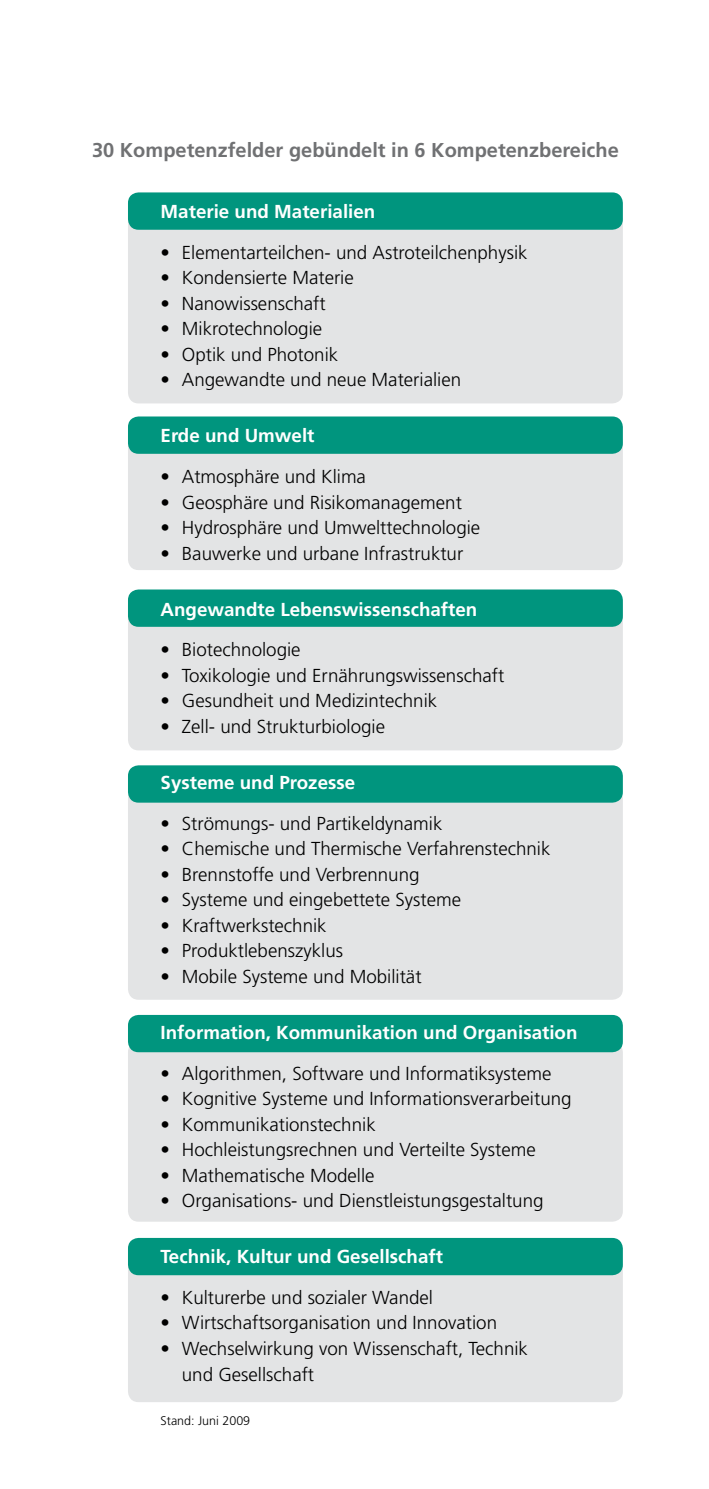
<style>
.page{position:relative;width:709px;height:1489px;background:#fff}
.page>*{position:absolute;margin:0;border:0;box-sizing:border-box;transform-origin:0 0}
.Fließtext{font:700 20px "Frutiger";color:#707173}
.t1{font:300 18.75px "Frutiger";color:#000}
.t2{font:700 18.75px "Frutiger";color:#fff}
.Fließtext-2{font:300 12.5px "Frutiger";color:#000}
</style>
<div class="page">
<div style="left:128px;top:1256px;width:495px;height:145px;background:#e3e4e5;border-radius:11px"></div>
<div style="left:128px;top:1237px;width:495px;height:38px;background:#00957e;border-radius:11px"></div>
<div style="left:128px;top:1041px;width:495px;height:180px;background:#e3e4e5;border-radius:11px"></div>
<div style="left:128px;top:1014px;width:495px;height:38px;background:#00957e;border-radius:11px"></div>
<div style="left:128px;top:787px;width:495px;height:212px;background:#e3e4e5;border-radius:11px"></div>
<div style="left:128px;top:765px;width:495px;height:37px;background:#00957e;border-radius:11px"></div>
<div style="left:128px;top:594px;width:495px;height:156px;background:#e3e4e5;border-radius:11px"></div>
<div style="left:128px;top:589px;width:495px;height:37px;background:#00957e;border-radius:11px"></div>
<div style="left:128px;top:432px;width:495px;height:138px;background:#e3e4e5;border-radius:11px"></div>
<div style="left:128px;top:416px;width:495px;height:38px;background:#00957e;border-radius:11px"></div>
<div style="left:128px;top:210px;width:495px;height:193px;background:#e3e4e5;border-radius:11px"></div>
<div style="left:128px;top:192px;width:495px;height:38px;background:#00957e;border-radius:11px"></div>
<p class="Fließtext" style="left:92px;top:139px;width:528px">30 Kompetenzfelder gebündelt in 6 Kompetenzbereiche</p>
<p class="t2" style="left:161px;top:200px;width:216px">Materie und Materialien</p>
<p class="t1" style="left:161px;top:241px;width:368px">• Elementarteilchen- und Astroteilchenphysik</p>
<p class="t1" style="left:161px;top:267px;width:195px">• Kondensierte Materie</p>
<p class="t1" style="left:161px;top:292px;width:167px">• Nanowissenschaft</p>
<p class="t1" style="left:161px;top:318px;width:163px">• Mikrotechnologie</p>
<p class="t1" style="left:161px;top:343px;width:179px">• Optik und Photonik</p>
<p class="t1" style="left:161px;top:369px;width:302px">• Angewandte und neue Materialien</p>
<p class="t2" style="left:161px;top:425px;width:155px">Erde und Umwelt</p>
<p class="t1" style="left:161px;top:466px;width:207px">• Atmosphäre und Klima</p>
<p class="t1" style="left:161px;top:491px;width:303px">• Geosphäre und Risikomanagement</p>
<p class="t1" style="left:161px;top:517px;width:321px">• Hydrosphäre und Umwelttechnologie</p>
<p class="t1" style="left:161px;top:542px;width:304px">• Bauwerke und urbane Infrastruktur</p>
<p class="t2" style="left:161px;top:598px;width:318px">Angewandte Lebenswissenschaften</p>
<p class="t1" style="left:161px;top:639px;width:142px">• Biotechnologie</p>
<p class="t1" style="left:161px;top:664px;width:345px">• Toxikologie und Ernährungswissenschaft</p>
<p class="t1" style="left:161px;top:690px;width:278px">• Gesundheit und Medizintechnik</p>
<p class="t1" style="left:161px;top:715px;width:226px">• Zell- und Strukturbiologie</p>
<p class="t2" style="left:161px;top:771px;width:196px">Systeme und Prozesse</p>
<p class="t1" style="left:161px;top:812px;width:283px">• Strömungs- und Partikeldynamik</p>
<p class="t1" style="left:161px;top:838px;width:391px">• Chemische und Thermische Verfahrenstechnik</p>
<p class="t1" style="left:161px;top:863px;width:260px">• Brennstoffe und Verbrennung</p>
<p class="t1" style="left:161px;top:889px;width:302px">• Systeme und eingebettete Systeme</p>
<p class="t1" style="left:161px;top:914px;width:168px">• Kraftwerkstechnik</p>
<p class="t1" style="left:161px;top:940px;width:184px">• Produktlebenszyklus</p>
<p class="t1" style="left:161px;top:965px;width:262px">• Mobile Systeme und Mobilität</p>
<p class="t2" style="left:161px;top:1021px;width:418px">Information, Kommunikation und Organisation</p>
<p class="t1" style="left:161px;top:1062px;width:392px">• Algorithmen, Software und Informatiksysteme</p>
<p class="t1" style="left:161px;top:1087px;width:412px">• Kognitive Systeme und Informationsverarbeitung</p>
<p class="t1" style="left:161px;top:1113px;width:217px">• Kommunikationstechnik</p>
<p class="t1" style="left:161px;top:1138px;width:377px">• Hochleistungsrechnen und Verteilte Systeme</p>
<p class="t1" style="left:161px;top:1164px;width:215px">• Mathematische Modelle</p>
<p class="t1" style="left:161px;top:1189px;width:384px">• Organisations- und Dienstleistungsgestaltung</p>
<p class="t2" style="left:161px;top:1245px;width:284px">Technik, Kultur und Gesellschaft</p>
<p class="t1" style="left:161px;top:1286px;width:274px">• Kulturerbe und sozialer Wandel</p>
<p class="t1" style="left:161px;top:1312px;width:338px">• Wirtschaftsorganisation und Innovation</p>
<p class="t1" style="left:161px;top:1337px;width:369px">• Wechselwirkung von Wissenschaft, Technik</p>
<p class="t1" style="left:182px;top:1363px;width:134px">und Gesellschaft</p>
<p class="Fließtext-2" style="left:161px;top:1412px;width:91px">Stand: Juni 2009</p>
</div>
